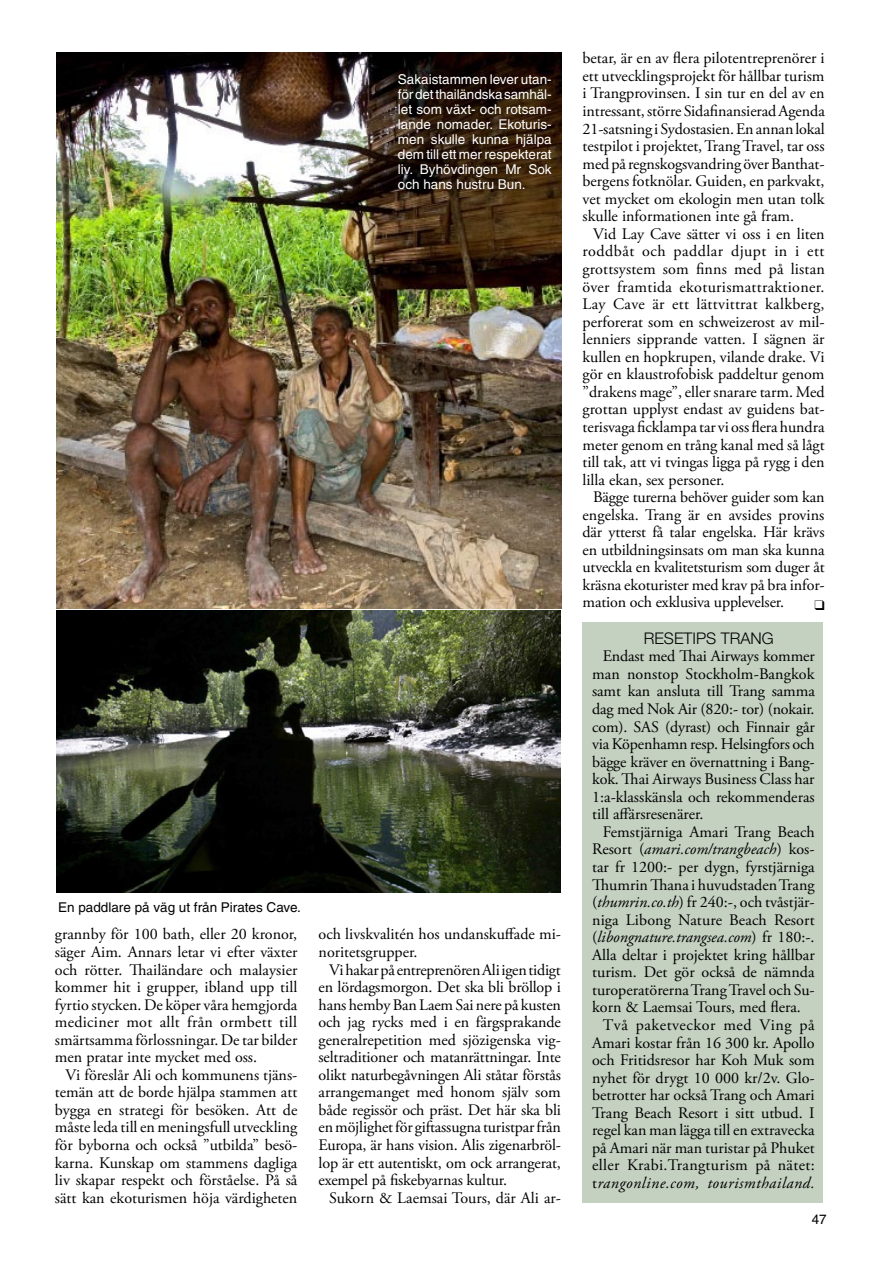
<style>
.page{position:relative;width:893px;height:1263px;background:#fff}
.page>*{position:absolute;margin:0;border:0;box-sizing:border-box;transform-origin:0 0}
.Brödtext{font:16.05px/17.5px "Adobe Garamond Pro";color:#000;text-align:justify}
.Brödtext-2{font:300 16.05px "Helvetica Neue";color:#000}
.Bildtext{font:13.5px/15px "Helvetica";color:#fff;text-align:justify}
.Bildtext-2{font:13.5px "Helvetica";color:#000}
.s1{font-style:italic}
</style>
<div class="page">
<div style="left:583px;top:623px;width:240px;height:580px;background:#c4d0c0"></div>
<img style="left:56px;top:53px;width:505px;height:555px">
<img style="left:56px;top:611px;width:504px;height:282px">
<p class="Bildtext" style="left:398px;top:72px;width:155px">Sakaistammen lever utan&shy;för det thailändska samhäl&shy;let som växt- och rotsam&shy;lande nomader. Ekoturis&shy;men skulle kunna hjälpa dem till ett mer respekterat liv. Byhövdingen Mr Sok och hans hustru Bun.</p>
<p class="Bildtext-2" style="left:58px;top:899px;width:244px">En paddlare på väg ut från Pirates Cave.</p>
<p class="Brödtext" style="left:55px;top:926px;width:244px">grannby för 100 bath, eller 20 kronor, säger Aim. Annars letar vi efter växter och rötter. Thailändare och malaysier kommer hit i grupper, ibland upp till fyrtio stycken. De köper våra hemgjorda mediciner mot allt från ormbett till smärtsamma förlossningar. De tar bilder men pratar inte mycket med oss.</p>
<p class="Brödtext" style="left:55px;top:1066px;width:244px;text-indent:11px">Vi föreslår Ali och kommunens tjäns&shy;temän att de borde hjälpa stammen att bygga en strategi för besöken. Att de måste leda till en meningsfull utveckling för byborna och också ”utbilda” besö&shy;karna. Kunskap om stammens dagliga liv skapar respekt och förståelse. På så sätt kan ekoturismen höja värdigheten</p>
<p class="Brödtext" style="left:319px;top:926px;width:244px">och livskvalitén hos undanskuffade mi&shy;noritetsgrupper.</p>
<p class="Brödtext" style="left:319px;top:961px;width:244px;text-indent:11px">Vi hakar på entreprenören Ali igen tidigt en lördagsmorgon. Det ska bli bröllop i hans hemby Ban Laem Sai nere på kusten och jag rycks med i en färgsprakande generalrepetition med sjözigenska vig&shy;seltraditioner och matanrättningar. Inte olikt naturbegåvningen Ali ståtar förstås arrangemanget med honom själv som både regissör och präst. Det här ska bli en möjlighet för giftassugna turistpar från Europa, är hans vision. Alis zigenarbröl&shy;lop är ett autentiskt, om ock arrangerat, exempel på fiskebyarnas kultur.</p>
<p class="Brödtext" style="left:329px;top:1189px;width:233px">Sukorn &amp; Laemsai Tours, där Ali ar-</p>
<p class="Brödtext" style="left:583px;top:50px;width:244px">betar, är en av flera pilotentreprenörer i ett utvecklingsprojekt för hållbar turism i Trangprovinsen. I sin tur en del av en intressant, större Sidafinansierad Agenda 21-satsning i Sydostasien. En annan lokal testpilot i projektet, Trang Travel, tar oss med på regnskogsvandring över Banthat&shy;bergens fotknölar. Guiden, en parkvakt, vet mycket om ekologin men utan tolk skulle informationen inte gå fram.</p>
<p class="Brödtext" style="left:583px;top:226px;width:244px;text-indent:11px">Vid Lay Cave sätter vi oss i en liten roddbåt och paddlar djupt in i ett grottsystem som finns med på listan över framtida ekoturismattraktioner.<br>Lay Cave är ett lättvittrat kalkberg, perforerat som en schweizerost av mil&shy;lenniers sipprande vatten. I sägnen är kullen en hopkrupen, vilande drake. Vi gör en klaustrofobisk paddeltur genom ”drakens mage”, eller snarare tarm. Med grottan upplyst endast av guidens bat&shy;terisvaga ficklampa tar vi oss flera hundra meter genom en trång kanal med så lågt till tak, att vi tvingas ligga på rygg i den lilla ekan, sex personer.</p>
<p class="Brödtext" style="left:583px;top:489px;width:244px;text-indent:11px">Bägge turerna behöver guider som kan engelska. Trang är en avsides provins där ytterst få talar engelska. Här krävs en utbildningsinsats om man ska kunna utveckla en kvalitetsturism som duger åt kräsna ekoturister med krav på bra infor&shy;mation och exklusiva upplevelser.</p>
<p class="Brödtext-2" style="left:644px;top:628px;width:131px">RESETIPS TRANG</p>
<p class="Brödtext" style="left:592px;top:648px;width:224px;text-indent:11px">Endast med Thai Airways kommer man nonstop Stockholm-Bangkok samt kan ansluta till Trang samma dag med Nok Air (820:- tor) (nokair. com). SAS (dyrast) och Finnair går via Köpenhamn resp. Helsingfors och bägge kräver en övernattning i Bang&shy;kok. Thai Airways Business Class har 1:a-klasskänsla och rekommenderas till affärsresenärer.</p>
<p class="Brödtext" style="left:592px;top:823px;width:224px;text-indent:11px">Femstjärniga Amari Trang Beach Resort (<span class="s1">amari.com/trangbeach</span>) kos&shy;tar fr 1200:- per dygn, fyrstjärniga Thumrin Thana i huvudstaden Trang (<span class="s1">thumrin.co.th</span>) fr 240:-, och tvåstjär&shy;niga Libong Nature Beach Resort (<span class="s1">libongnature.trangsea.com</span>) fr 180:-.<br>Alla deltar i projektet kring hållbar turism. Det gör också de nämnda turoperatörerna Trang Travel och Su&shy;korn &amp; Laemsai Tours, med flera.</p>
<p class="Brödtext" style="left:592px;top:1017px;width:224px;text-indent:11px">Två paketveckor med Ving på Amari kostar från 16 300 kr. Apollo och Fritidsresor har Koh Muk som nyhet för drygt 10 000 kr/2v. Glo&shy;betrotter har också Trang och Amari Trang Beach Resort i sitt utbud. I regel kan man lägga till en extravecka på Amari när man turistar på Phuket eller Krabi.Trangturism på nätet: t<span class="s1">rangonline.com, tourismthailand.</span></p>
<p class="Bildtext-2" style="left:812px;top:1212px;width:17px">47</p>
</div>
